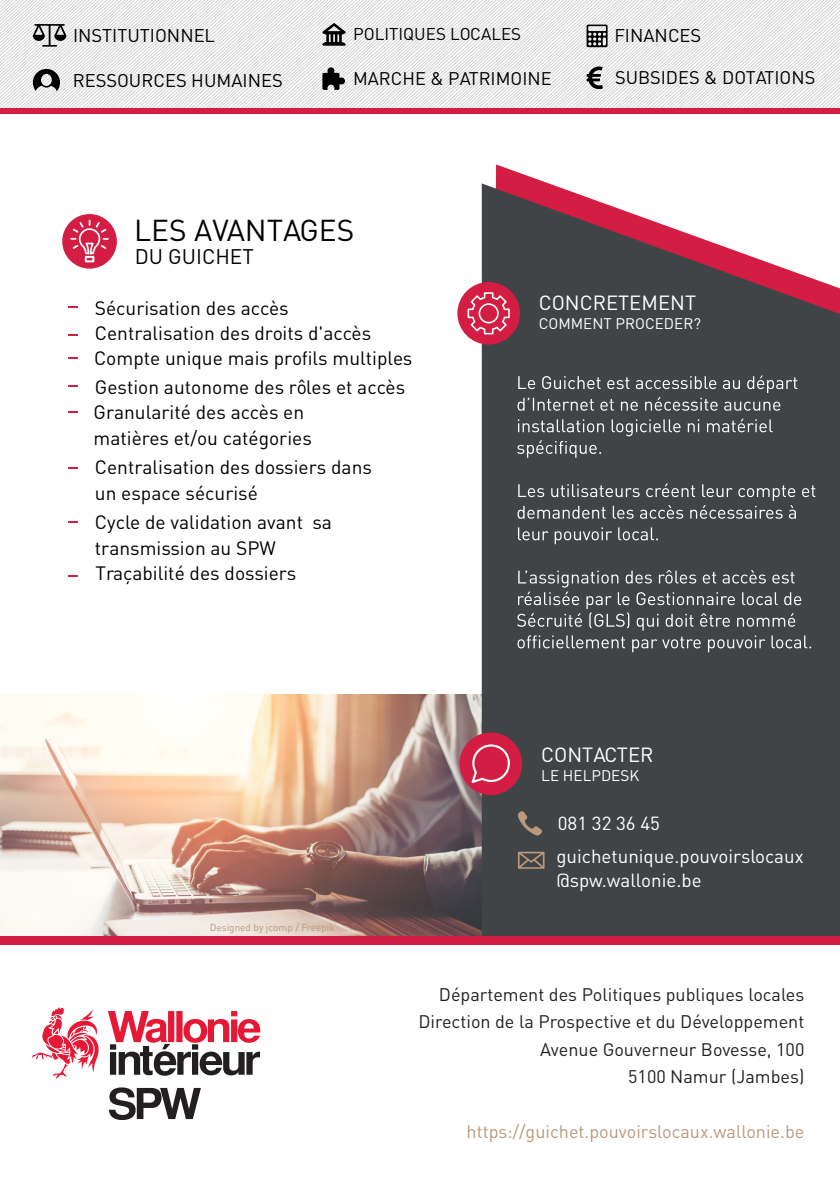
<style>
.page{position:relative;width:840px;height:1191px;background:#fff}
.page>*{position:absolute;margin:0;border:0;box-sizing:border-box;transform-origin:0 0}
.t1{font:29.8px "DIN";color:#000001}
.t2{font:20.8px "DIN";color:#000001}
.t3{font:20.2px "DIN";color:#fff}
.t4{font:19.2px/26px "DIN";color:#000001}
.t5{font:18.8px/33px "DIN";color:#fff}
.t6{font:18.2px "DIN";color:#000001}
.t7{font:18px/27.2px "DIN";color:#231f20;text-align:right}
.t8{font:18px "DIN";color:#ba987d}
.t9{font:17px "DIN";color:#000001}
.t10{font:15.2px "DIN";color:#fff}
.t11{font:10px "DIN";color:#ba987d}
</style>
<div class="page">
<svg style="left:0;top:0;width:839px;height:108px"></svg>
<div style="left:0;top:108px;width:839px;height:6px;background:#d41d43"></div>
<div style="left:62px;top:214px;width:55px;height:55px;background:#d41d43;border-radius:50%"></div>
<svg style="left:85px;top:256px;width:9px;height:6px"></svg>
<svg style="left:71px;top:220px;width:37px;height:35px"></svg>
<svg style="left:68px;top:306px;width:10px;height:2px"></svg>
<svg style="left:68px;top:334px;width:10px;height:2px"></svg>
<svg style="left:68px;top:385px;width:10px;height:2px"></svg>
<svg style="left:68px;top:467px;width:10px;height:2px"></svg>
<svg style="left:68px;top:521px;width:10px;height:2px"></svg>
<svg style="left:68px;top:575px;width:10px;height:2px"></svg>
<svg style="left:32px;top:1007px;width:66px;height:71px"></svg>
<svg style="left:109px;top:1087px;width:92px;height:33px"></svg>
<svg style="left:108px;top:1011px;width:152px;height:64px"></svg>
<img style="left:0;top:694px;width:481px;height:242px">
<svg style="left:495px;top:164px;width:53px;height:19px"></svg>
<svg style="left:481px;top:183px;width:358px;height:753px;background:#555054"></svg>
<div style="left:457px;top:282px;width:62px;height:62px;background:#d41d43;border-radius:50%"></div>
<svg style="left:466px;top:291px;width:44px;height:44px"></svg>
<svg style="left:517px;top:811px;width:25px;height:24px"></svg>
<svg style="left:517px;top:851px;width:27px;height:17px"></svg>
<div style="left:459px;top:732px;width:62px;height:63px;background:#d41d43;border-radius:50%"></div>
<svg style="left:471px;top:744px;width:39px;height:39px"></svg>
<div style="left:0;top:936px;width:839px;height:8px;background:#d41d43"></div>
<svg style="left:517px;top:570px;width:293px;height:82px;background:#5a5c5e"></svg>
<svg style="left:517px;top:527px;width:140px;height:17px;background:#5f6163"></svg>
<svg style="left:517px;top:483px;width:298px;height:36px;background:#5c5f61"></svg>
<svg style="left:517px;top:419px;width:255px;height:39px;background:#545658"></svg>
<svg style="left:517px;top:375px;width:279px;height:36px;background:#5d5f61"></svg>
<p class="t6" style="left:73px;top:24px;width:143px">INSTITUTIONNEL</p>
<p class="t9" style="left:353px;top:23px;width:169px">POLITIQUES LOCALES</p>
<p class="t6" style="left:614px;top:24px;width:88px">FINANCES</p>
<p class="t6" style="left:73px;top:69px;width:211px">RESSOURCES HUMAINES</p>
<p class="t6" style="left:353px;top:67px;width:200px">MARCHE &amp; PATRIMOINE</p>
<p class="t6" style="left:614px;top:66px;width:202px">SUBSIDES &amp; DOTATIONS</p>
<h1 class="t1" style="left:134px;top:211px;width:221px">LES AVANTAGES</h1>
<p class="t2" style="left:135px;top:244px;width:121px">DU GUICHET</p>
<p class="t4" style="left:95px;top:295px;width:195px">Sécurisation des accès</p>
<p class="t4" style="left:95px;top:320px;width:278px">Centralisation des droits d'accès</p>
<p class="t4" style="left:95px;top:374px;width:312px">Gestion autonome des rôles et accès</p>
<p class="t4" style="left:94px;top:345px;width:320px">Compte unique mais profils multiples</p>
<p class="t4" style="left:93px;top:399px;width:220px">Granularité des accès en matières et/ou catégories</p>
<p class="t4" style="left:95px;top:454px;width:278px">Centralisation des dossiers dans un espace sécurisé</p>
<p class="t4" style="left:95px;top:509px;width:238px">Cycle de validation avant sa transmission au SPW</p>
<p class="t4" style="left:96px;top:560px;width:202px">Traçabilité des dossiers</p>
<p class="t3" style="left:538px;top:290px;width:159px">CONCRETEMENT</p>
<p class="t10" style="left:538px;top:314px;width:163px">COMMENT PROCEDER?</p>
<p class="t11" style="left:209px;top:921px;width:126px">Designed by jcomp / Freepik</p>
<p class="t3" style="left:541px;top:742px;width:114px">CONTACTER</p>
<p class="t10" style="left:541px;top:765px;width:99px">LE HELPDESK</p>
<p class="t5" style="left:556px;top:806px;width:249px">081 32 36 45 guichetunique.pouvoirslocaux</p>
<p class="t5" style="left:556px;top:863px;width:147px">@spw.wallonie.be</p>
<p class="t7" style="left:418px;top:980px;width:387px">Département des Politiques publiques locales Direction de la Prospective et du Développement Avenue Gouverneur Bovesse, 100<br>5100 Namur (Jambes)</p>
<p class="t8" style="left:466px;top:1119px;width:339px">https://guichet.pouvoirslocaux.wallonie.be</p>
</div>
